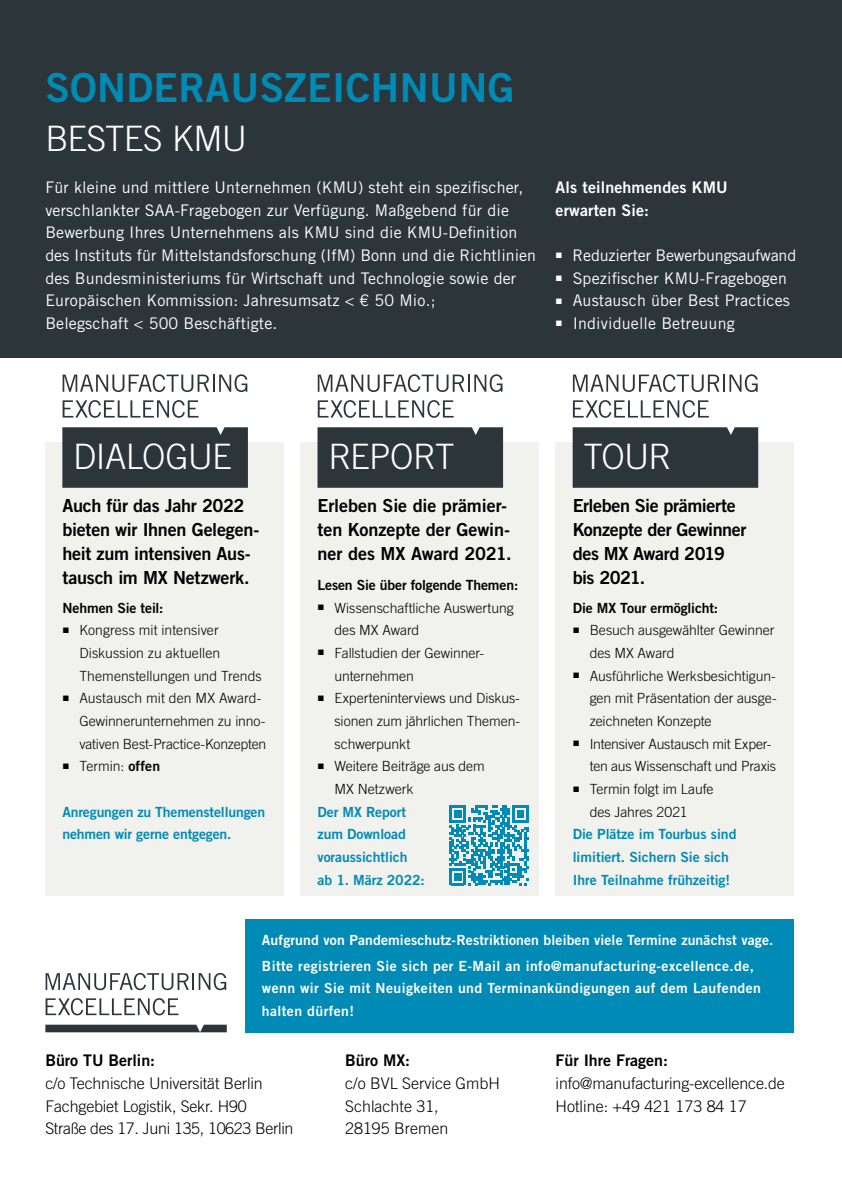
<style>
.page{position:relative;width:842px;height:1191px;background:#fff}
.page>*{position:absolute;margin:0;border:0;box-sizing:border-box;transform-origin:0 0}
.Überschrift_Motto{font:40px "Trade Gothic LT Pro Bd 2";letter-spacing:.01em;color:#008ab6}
._06_Absatz_Neu{font:300 35px "Trade Gothic LT Pro";letter-spacing:-.02em;color:#fff}
.t1{font:18px/24px "Trade Gothic LT Pro Bd 2";letter-spacing:-.015em;color:#000}
.TG_NORMAL_9{font:16px/22.6px "Trade Gothic LT Pro";letter-spacing:.01em;color:#fff}
.t2{font:300 16px/22.6px "Trade Gothic LT Pro";letter-spacing:-.01em;color:#000}
.TG_NORMAL_9-2{font:16px/22.6px "Trade Gothic LT Pro Bd 2";letter-spacing:.01em;color:#fff}
.TG_NORMAL_9-3{font:16px "Trade Gothic LT Pro";letter-spacing:-.01em;color:#fff}
.t3{font:16px "Trade Gothic LT Pro Bd 2";color:#000}
.t4{font:300 14px/22.6px "Trade Gothic LT Pro";letter-spacing:-.005em;color:#000}
.t5{font:14px/22.6px "Trade Gothic LT Pro Bd 2";letter-spacing:-.005em;color:#008ab6}
.t6{font:14px/22.6px "Trade Gothic LT Pro Bd 2";letter-spacing:.03em;color:#fff}
.t7{font:14px "Trade Gothic LT Pro Bd 2";letter-spacing:.01em;color:#fff}
.t8{font:14px "Trade Gothic LT Pro Bd 2";letter-spacing:-.01em;color:#000}
.s1{font-family:"Trade Gothic LT Pro Bd 2";font-weight:400}
</style>
<div class="page">
<div style="left:300px;top:442px;width:239px;height:454px;background:#f1f1ed"></div>
<svg style="left:45px;top:1024px;width:182px;height:8px"></svg>
<svg style="left:46px;top:973px;width:180px;height:17px"></svg>
<svg style="left:46px;top:998px;width:132px;height:17px"></svg>
<div style="left:556px;top:442px;width:238px;height:454px;background:#f1f1ed"></div>
<svg style="left:573px;top:374px;width:185px;height:18px"></svg>
<svg style="left:573px;top:400px;width:136px;height:18px"></svg>
<div style="left:573px;top:427px;width:185px;height:61px;background:#2c363a"></div>
<div style="left:45px;top:442px;width:238px;height:454px;background:#f1f1ed"></div>
<svg style="left:63px;top:374px;width:184px;height:18px"></svg>
<svg style="left:63px;top:400px;width:136px;height:18px"></svg>
<div style="left:62px;top:427px;width:186px;height:61px;background:#2c363a"></div>
<svg style="left:318px;top:374px;width:185px;height:18px"></svg>
<svg style="left:318px;top:400px;width:136px;height:18px"></svg>
<div style="left:317px;top:427px;width:186px;height:61px;background:#2c363a"></div>
<svg style="left:449px;top:805px;width:80px;height:80px"></svg>
<div style="left:0;top:0;width:842px;height:357px;background:#2c363a"></div>
<div style="left:245px;top:919px;width:549px;height:113px;background:#008ab6"></div>
<p class="Überschrift_Motto" style="left:45px;top:63px;width:471px">SONDERAUSZEICHNUNG</p>
<p class="_06_Absatz_Neu" style="left:45px;top:118px;width:203px">BESTES KMU</p>
<p class="TG_NORMAL_9" style="left:45px;top:176px;width:492px">Für kleine und mittlere Unternehmen (KMU) steht ein spezifischer, verschlankter SAA-Fragebogen zur Verfügung. Maßgebend für die Bewerbung Ihres Unternehmens als KMU sind die KMU-Definition des Instituts für Mittelstandsforschung (IfM) Bonn und die Richtlinien des Bundesministeriums für Wirtschaft und Technologie sowie der Europäischen Kommission: Jahresumsatz &lt; € 50 Mio.;<br>Belegschaft &lt; 500 Beschäftigte.</p>
<p class="TG_NORMAL_9-2" style="left:556px;top:175px;width:174px">Als teilnehmendes KMU erwarten Sie:</p>
<p class="TG_NORMAL_9-3" style="left:556px;top:245px;width:242px"><sup>■</sup> Reduzierter Bewerbungsaufwand</p>
<p class="TG_NORMAL_9" style="left:556px;top:266px;width:233px"><sup>■</sup> Spezifischer KMU-Fragebogen</p>
<p class="TG_NORMAL_9" style="left:556px;top:289px;width:236px"><sup>■</sup> Austausch über Best Practices</p>
<p class="TG_NORMAL_9" style="left:556px;top:312px;width:181px"><sup>■</sup> Individuelle Betreuung</p>
<p class="_06_Absatz_Neu" style="left:73px;top:435px;width:160px">DIALOGUE</p>
<p class="_06_Absatz_Neu" style="left:328px;top:435px;width:128px">REPORT</p>
<p class="t1" style="left:62px;top:493px;width:198px">Auch für das Jahr 2022 bieten wir Ihnen Gelegen&shy;heit zum intensiven Aus&shy;tausch im MX Netzwerk.</p>
<p class="t8" style="left:62px;top:599px;width:103px">Nehmen Sie teil:</p>
<p class="t4" style="left:79px;top:619px;width:184px;text-indent:-17px"><sup>■</sup> Kongress mit intensiver<br>Diskussion zu aktuellen<br>Themenstellungen und Trends</p>
<p class="t4" style="left:79px;top:687px;width:189px;text-indent:-17px"><sup>■</sup> Austausch mit den MX Award-<br>Gewinnerunternehmen zu inno&shy;vativen Best-Practice-Konzepten</p>
<p class="t4" style="left:62px;top:755px;width:99px"><sup>■</sup> Termin: <span class="s1">offen</span></p>
<p class="t5" style="left:62px;top:800px;width:204px">Anregungen zu Themenstellungen nehmen wir gerne entgegen.</p>
<p class="t1" style="left:317px;top:493px;width:196px">Erleben Sie die prämier&shy;ten Konzepte der Gewin&shy;ner des MX Award 2021.</p>
<p class="t8" style="left:317px;top:576px;width:202px">Lesen Sie über folgende Themen:</p>
<p class="t4" style="left:334px;top:596px;width:181px;text-indent:-17px"><sup>■</sup> Wissenschaftliche Auswertung des MX Award</p>
<p class="t4" style="left:334px;top:641px;width:151px;text-indent:-17px"><sup>■</sup> Fallstudien der Gewinner&shy;unternehmen</p>
<p class="t4" style="left:334px;top:687px;width:187px;text-align:justify;text-indent:-17px"><sup>■</sup> Experteninterviews und Diskus&shy;sionen zum jährlichen Themen&shy;schwerpunkt</p>
<p class="t4" style="left:334px;top:755px;width:152px;text-indent:-17px"><sup>■</sup> Weitere Beiträge aus dem<br>MX Netzwerk</p>
<p class="t5" style="left:317px;top:800px;width:109px">Der MX Report zum Download voraussichtlich ab 1. März 2022:</p>
<p class="_06_Absatz_Neu" style="left:583px;top:435px;width:90px">TOUR</p>
<p class="t1" style="left:573px;top:493px;width:175px">Erleben Sie prämierte<br>Konzepte der Gewinner des MX Award 2019 bis 2021.</p>
<p class="t8" style="left:573px;top:599px;width:147px">Die MX Tour ermöglicht:</p>
<p class="t4" style="left:573px;top:619px;width:203px"><sup>■</sup> Besuch ausgewählter Gewinner</p>
<p class="t4" style="left:590px;top:641px;width:86px">des MX Award</p>
<p class="t4" style="left:590px;top:664px;width:189px;text-align:justify;text-indent:-17px"><sup>■</sup> Ausführliche Werksbesichtigun&shy;gen mit Präsentation der ausge&shy;zeichneten Konzepte</p>
<p class="t4" style="left:590px;top:732px;width:188px;text-indent:-17px"><sup>■</sup> Intensiver Austausch mit Exper&shy;ten aus Wissenschaft und Praxis</p>
<p class="t4" style="left:590px;top:777px;width:125px;text-indent:-17px"><sup>■</sup> Termin folgt im Laufe des Jahres 2021</p>
<p class="t5" style="left:573px;top:823px;width:165px">Die Plätze im Tourbus sind limitiert. Sichern Sie sich<br>Ihre Teilnahme frühzeitig!</p>
<p class="t7" style="left:262px;top:931px;width:513px">Aufgrund von Pandemieschutz-Restriktionen bleiben viele Termine zunächst vage.</p>
<p class="t6" style="left:262px;top:954px;width:500px">Bitte registrieren Sie sich per E-Mail an info@manufacturing-excellence.de, wenn wir Sie mit Neuigkeiten und Terminankündigungen auf dem Laufenden halten dürfen!</p>
<p class="t3" style="left:45px;top:1050px;width:111px">Büro TU Berlin:</p>
<p class="t2" style="left:45px;top:1071px;width:219px">c/o Technische Universität Berlin</p>
<p class="t2" style="left:45px;top:1094px;width:203px">Fachgebiet Logistik, Sekr. H90</p>
<p class="t2" style="left:45px;top:1117px;width:250px">Straße des 17. Juni 135, 10623 Berlin</p>
<p class="t3" style="left:345px;top:1050px;width:66px">Büro MX:</p>
<p class="t2" style="left:345px;top:1071px;width:156px">c/o BVL Service GmbH<br>Schlachte 31,<br>28195 Bremen</p>
<p class="t2" style="left:556px;top:1049px;width:231px"><span class="s1">Für Ihre Fragen: </span>info@manufacturing-excellence.de</p>
<p class="t2" style="left:556px;top:1094px;width:193px">Hotline: +49 421 173 84 17</p>
</div>
